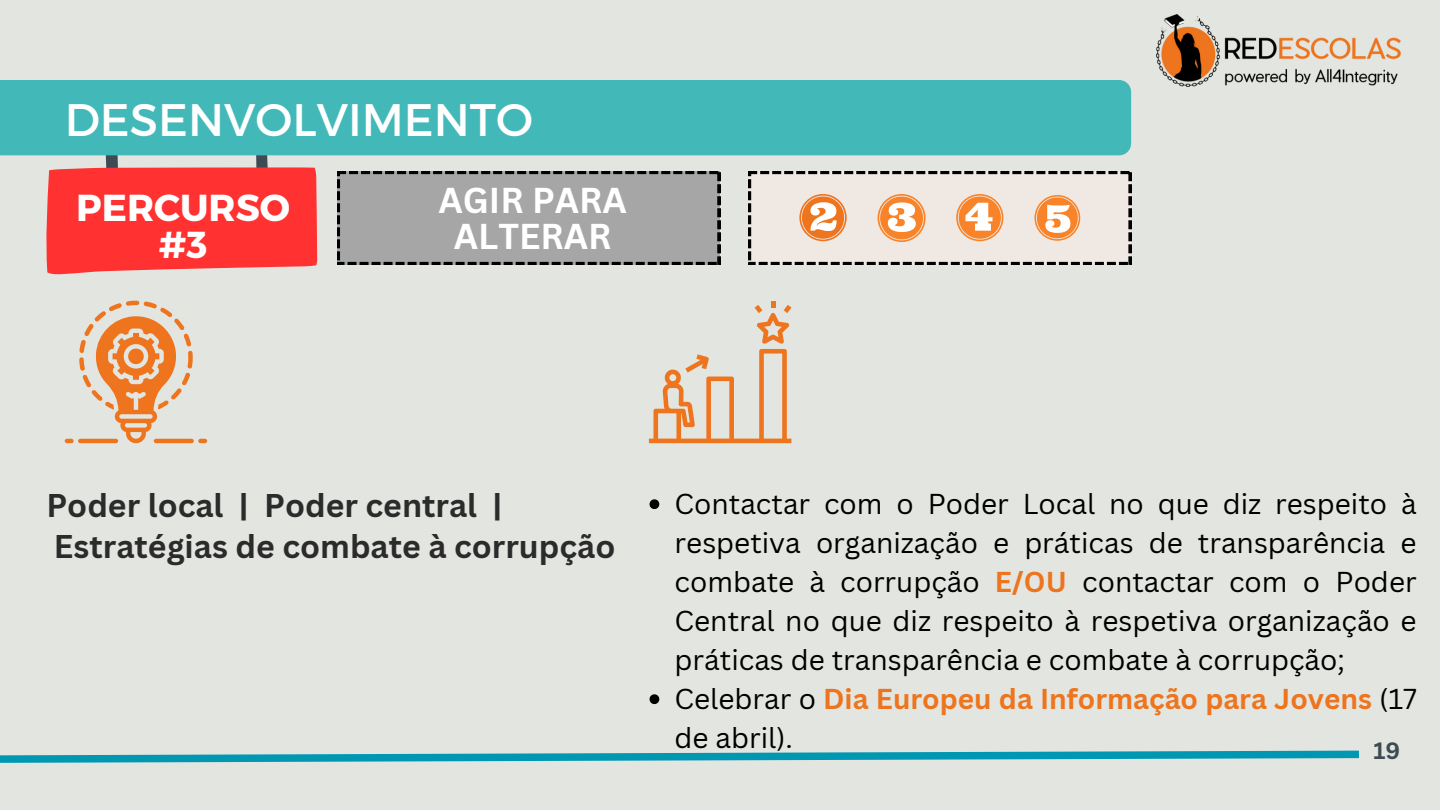
<style>
.page{position:relative;width:1440px;height:810px;background:#e3e5e0}
.page>*{position:absolute;margin:0;border:0;box-sizing:border-box;transform-origin:0 0}
.t1{font:45.5px "Montserrat";color:#fff}
.t2{font:700 37.5px "Montserrat";color:#fff}
.t3{font:700 35px/36.8px "Canva Sans";color:#fff;text-align:center}
.t4{font:700 32px/41.2px "Canva Sans";color:#2b2b2b}
.t5{font:28px/39px "Canva Sans";color:#000;text-align:justify}
.t6{font:700 28px/39px "Canva Sans";color:#ee741d}
.t7{font:700 23px "Canva Sans";color:#3e4b53}
.s1{font-weight:700;color:#ee741d}
.s2{font-weight:400;color:#000}
</style>
<div class="page">
<svg style="left:46px;top:155px;width:271px;height:119px"></svg>
<div style="left:0;top:80px;width:1131px;height:75px;background:#42b9b8"></div>
<img style="left:1157px;top:15px;width:243px;height:71px">
<svg style="left:337px;top:171px;width:383px;height:94px"></svg>
<svg style="left:0;top:750px;width:1359px;height:13px"></svg>
<svg style="left:748px;top:171px;width:383px;height:94px"></svg>
<svg style="left:65px;top:301px;width:142px;height:142px"></svg>
<svg style="left:649px;top:301px;width:142px;height:142px"></svg>
<svg style="left:650px;top:499px;width:9px;height:10px"></svg>
<svg style="left:650px;top:694px;width:9px;height:10px"></svg>
<p class="t1" style="left:65px;top:90px;width:470px">DESENVOLVIMENTO</p>
<p class="t2" style="left:76px;top:183px;width:215px">PERCURSO</p>
<p class="t2" style="left:159px;top:220px;width:50px">#3</p>
<p class="t3" style="left:439px;top:181px;width:190px">AGIR PARA<br>ALTERAR</p>
<p class="t4" style="left:46px;top:484px;width:571px">Poder local | Poder central |<br>Estratégias de combate à corrupção</p>
<p class="t5" style="left:675px;top:483px;width:744px">Contactar com o Poder Local no que diz respeito à respetiva organização e práticas de transparência e combate à corrupção <span class="s1">E/OU</span> contactar com o Poder Central no que diz respeito à respetiva organização e práticas de transparê ncia e combate à corrupção;</p>
<p class="t6" style="left:675px;top:678px;width:744px"><span class="s2">Celebrar o</span> Dia Europeu da Informação para Jovens <span class="s2">(17 de abril).</span></p>
<p class="t7" style="left:1373px;top:734px;width:28px">19</p>
</div>
